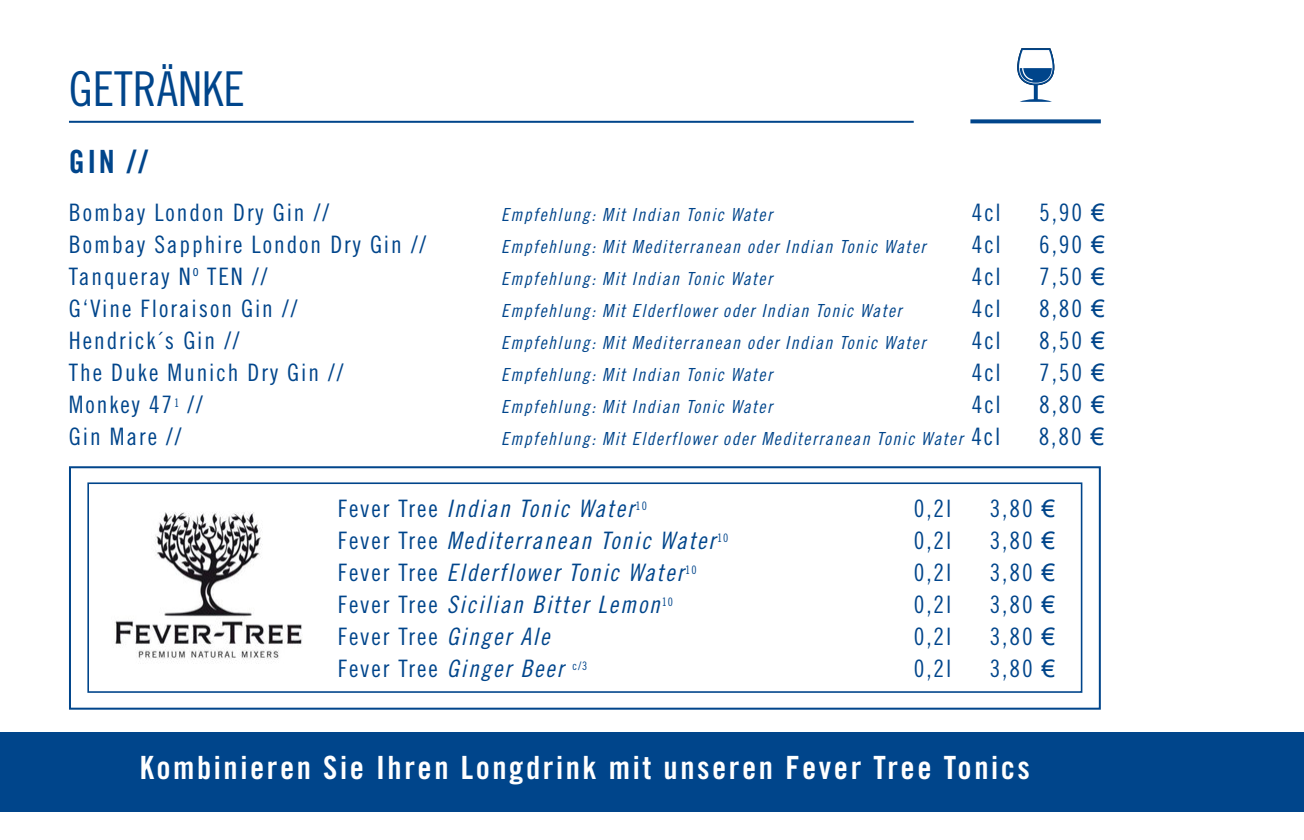
<style>
.page{position:relative;width:1304px;height:840px;background:#fff}
.page>*{position:absolute;margin:0;border:0;box-sizing:border-box;transform-origin:0 0}
.t1{font:48px "Trade Gothic Cond Eighteen";color:#00458b}
.t2{font:32px "Trade Gothic Bold Cond Twenty";letter-spacing:.08em;color:#fff}
.t3{font:32px "Trade Gothic Bold Cond Twenty";color:#00458b}
.t4{font:24px "Trade Gothic Cond Eighteen";letter-spacing:.08em;color:#00458b}
.t5{font:24px "Trade Gothic Cond Eighteen Obl";letter-spacing:.08em;color:#00458b}
.t6{font:18px "Trade Gothic Cond Eighteen Obl";letter-spacing:.08em;color:#00458b}
.s1{font-family:"Arial"}
.s2{font-family:"Trade Gothic Cond Eighteen";font-size:24px}
.s3{font-family:"Trade Gothic Cond Eighteen"}
.s4{font-family:"Trade Gothic Cond Eighteen Obl"}
</style>
<div class="page">
<div style="left:0;top:731px;width:1304px;height:80px;background:#00458b"></div>
<img style="left:114px;top:512px;width:188px;height:150px">
<div style="left:69px;top:466px;width:1032px;height:243px;border:2px solid #00458b"></div>
<div style="left:87px;top:482px;width:995px;height:210px;border:2px solid #00458b"></div>
<hr style="left:69px;top:121px;width:845px;height:2px;background:#00458b">
<svg style="left:970px;top:119px;width:131px;height:4px"></svg>
<svg style="left:1017px;top:48px;width:37px;height:54px"></svg>
<h1 class="t1" style="left:69px;top:60px;width:177px">GETRÄNKE</h1>
<h2 class="t3" style="left:69px;top:142px;width:80px">GIN //</h2>
<h3 class="t4" style="left:69px;top:198px;width:262px">Bombay London Dry Gin //</h3>
<p class="t6" style="left:501px;top:204px;width:273px">Empfehlung: Mit Indian Tonic Water</p>
<h3 class="t4" style="left:972px;top:198px;width:31px">4cl</h3>
<h3 class="t4" style="left:1039px;top:198px;width:67px">5,90 <span class="s1">€</span></h3>
<h3 class="t4" style="left:69px;top:230px;width:359px">Bombay Sapphire London Dry Gin //</h3>
<p class="t6" style="left:501px;top:236px;width:426px">Empfehlung: Mit Mediterranean oder Indian Tonic Water</p>
<h3 class="t4" style="left:972px;top:230px;width:31px">4cl</h3>
<h3 class="t4" style="left:1039px;top:230px;width:67px">6,90 <span class="s1">€</span></h3>
<h3 class="t4" style="left:69px;top:262px;width:200px">Tanqueray N<sup>o</sup> TEN //</h3>
<p class="t6" style="left:501px;top:268px;width:273px">Empfehlung: Mit Indian Tonic Water</p>
<h3 class="t4" style="left:972px;top:262px;width:31px">4cl</h3>
<h3 class="t4" style="left:1039px;top:262px;width:67px">7,50 <span class="s1">€</span></h3>
<h3 class="t4" style="left:69px;top:294px;width:230px">G‘Vine Floraison Gin //</h3>
<p class="t6" style="left:501px;top:300px;width:402px">Empfehlung: Mit Elderflower oder Indian Tonic Water</p>
<h3 class="t4" style="left:972px;top:294px;width:31px">4cl</h3>
<h3 class="t4" style="left:1039px;top:294px;width:67px">8,80 <span class="s1">€</span></h3>
<h3 class="t4" style="left:69px;top:326px;width:172px">Hendrick´s Gin //</h3>
<p class="t6" style="left:501px;top:332px;width:426px">Empfehlung: Mit Mediterranean oder Indian Tonic Water</p>
<h3 class="t4" style="left:972px;top:326px;width:31px">4cl</h3>
<h3 class="t4" style="left:1039px;top:326px;width:67px">8,50 <span class="s1">€</span></h3>
<h3 class="t4" style="left:69px;top:358px;width:276px">The Duke Munich Dry Gin //</h3>
<p class="t6" style="left:501px;top:364px;width:273px">Empfehlung: Mit Indian Tonic Water</p>
<h3 class="t4" style="left:972px;top:358px;width:31px">4cl</h3>
<h3 class="t4" style="left:1039px;top:358px;width:67px">7,50 <span class="s1">€</span></h3>
<h3 class="t4" style="left:69px;top:390px;width:135px">Monkey 47<sup>1</sup> //</h3>
<p class="t6" style="left:501px;top:396px;width:273px">Empfehlung: Mit Indian Tonic Water</p>
<h3 class="t4" style="left:972px;top:390px;width:31px">4cl</h3>
<h3 class="t4" style="left:1039px;top:390px;width:67px">8,80 <span class="s1">€</span></h3>
<h3 class="t4" style="left:69px;top:422px;width:114px">Gin Mare //</h3>
<p class="t6" style="left:501px;top:428px;width:501px">Empfehlung: Mit Elderflower oder Mediterranean Tonic Water <span class="s2">4cl</span></p>
<h3 class="t4" style="left:1039px;top:422px;width:67px">8,80 <span class="s1">€</span></h3>
<h3 class="t5" style="left:338px;top:493px;width:311px"><span class="s3">Fever Tree</span> Indian Tonic Water<sup>10</sup></h3>
<h3 class="t4" style="left:914px;top:493px;width:39px">0,2l</h3>
<h3 class="t4" style="left:990px;top:493px;width:67px">3,80 <span class="s1">€</span></h3>
<h3 class="t5" style="left:338px;top:525px;width:392px"><span class="s3">Fever Tree</span> Mediterranean Tonic Water<sup>10</sup></h3>
<h3 class="t4" style="left:914px;top:525px;width:39px">0,2l</h3>
<h3 class="t4" style="left:990px;top:525px;width:67px">3,80 <span class="s1">€</span></h3>
<h3 class="t5" style="left:338px;top:557px;width:360px"><span class="s3">Fever Tree</span> Elderflower Tonic Water<sup>10</sup></h3>
<h3 class="t4" style="left:914px;top:557px;width:39px">0,2l</h3>
<h3 class="t4" style="left:990px;top:557px;width:67px">3,80 <span class="s1">€</span></h3>
<h3 class="t5" style="left:338px;top:589px;width:337px"><span class="s3">Fever Tree</span> Sicilian Bitter Lemon<sup>10</sup></h3>
<h3 class="t4" style="left:914px;top:589px;width:39px">0,2l</h3>
<h3 class="t4" style="left:990px;top:589px;width:67px">3,80 <span class="s1">€</span></h3>
<h3 class="t4" style="left:338px;top:621px;width:213px">Fever Tree <span class="s4">Ginger Ale</span></h3>
<h3 class="t4" style="left:914px;top:621px;width:39px">0,2l</h3>
<h3 class="t4" style="left:990px;top:621px;width:67px">3,80 <span class="s1">€</span></h3>
<h3 class="t5" style="left:338px;top:653px;width:251px"><span class="s3">Fever Tree</span> Ginger Beer <sup>c/3</sup></h3>
<h3 class="t4" style="left:914px;top:653px;width:39px">0,2l</h3>
<h3 class="t4" style="left:990px;top:653px;width:67px">3,80 <span class="s1">€</span></h3>
<h2 class="t2" style="left:140px;top:748px;width:892px">Kombinieren Sie Ihren Longdrink mit unseren Fever Tree Tonics</h2>
</div>
